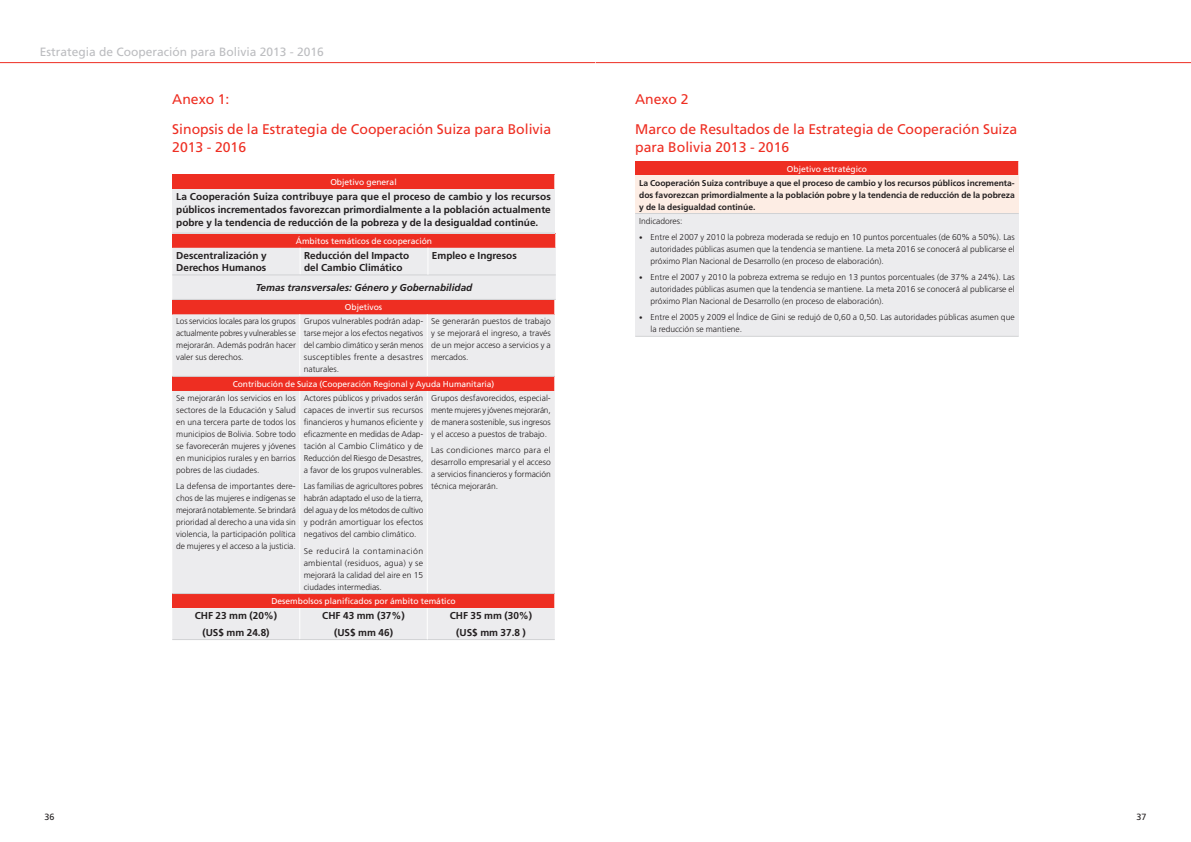
<style>
.page{position:relative;width:1191px;height:842px;background:#fff}
.page>*{position:absolute;margin:0;border:0;box-sizing:border-box;transform-origin:0 0}
.t1{font:14px/30px "Frutiger LT Std";color:#ee2e22}
.t2{font:12px "Frutiger LT Std";color:#bcbdc0}
.t3{font:700 10px/16.2px "Frutiger LT Std";color:#231f20;text-align:center}
.t4{font:italic 700 10px "Frutiger LT Std";color:#231f20}
.t5{font:9px "Frutiger LT Std";color:#231f20}
.t6{font:300 8.5px/12px "Frutiger LT Std";color:#231f20;text-align:justify}
.t7{font:700 8.5px/12px "Frutiger LT Std";color:#231f20;text-align:justify}
.t8{font:8.5px "Frutiger LT Std";color:#fff}
.s1{font-size:7px}
</style>
<div class="page">
<hr style="left:0;top:62px;width:595px;height:1px;background:#ee2e22">
<hr style="left:596px;top:62px;width:595px;height:1px;background:#ee2e22">
<svg style="left:172px;top:594px;width:383px;height:45px;background:#ecb1ae"></svg>
<hr style="left:299px;top:608px;width:1px;height:31px;background:#fff">
<hr style="left:172px;top:639px;width:128px;height:1px;background:#d1d2d4">
<hr style="left:300px;top:639px;width:127px;height:1px;background:#d1d2d4">
<hr style="left:427px;top:639px;width:128px;height:1px;background:#d1d2d4">
<hr style="left:427px;top:608px;width:1px;height:31px;background:#fff">
<div style="left:172px;top:391px;width:383px;height:202px;background:#ececee"></div>
<hr style="left:299px;top:391px;width:1px;height:202px;background:#fff">
<hr style="left:427px;top:391px;width:1px;height:202px;background:#fff">
<hr style="left:172px;top:593px;width:128px;height:1px;background:#d1d2d4">
<hr style="left:300px;top:593px;width:127px;height:1px;background:#d1d2d4">
<hr style="left:427px;top:593px;width:128px;height:1px;background:#d1d2d4">
<svg style="left:172px;top:233px;width:384px;height:158px;background:#ecb8b6"></svg>
<hr style="left:299px;top:314px;width:1px;height:62px;background:#fff">
<hr style="left:172px;top:376px;width:128px;height:1px;background:#d1d2d4">
<hr style="left:300px;top:376px;width:127px;height:1px;background:#d1d2d4">
<hr style="left:427px;top:376px;width:128px;height:1px;background:#d1d2d4">
<hr style="left:427px;top:314px;width:1px;height:62px;background:#fff">
<div style="left:172px;top:175px;width:383px;height:14px;background:#ee2e22"></div>
<div style="left:172px;top:189px;width:383px;height:44px;background:#ececee"></div>
<svg style="left:554px;top:175px;width:1px;height:14px"></svg>
<hr style="left:172px;top:233px;width:383px;height:1px;background:#d1d2d4">
<div style="left:635px;top:161px;width:383px;height:14px;background:#ee2e22"></div>
<div style="left:635px;top:175px;width:383px;height:39px;background:#fdede4"></div>
<div style="left:635px;top:214px;width:383px;height:122px;background:#ececee"></div>
<svg style="left:1018px;top:161px;width:1px;height:14px"></svg>
<hr style="left:635px;top:213px;width:383px;height:1px;background:#d1d2d4">
<hr style="left:635px;top:336px;width:383px;height:1px;background:#d1d2d4">
<h2 class="t2" style="left:40px;top:44px;width:286px">Estrategia de Cooperación para Bolivia 2013 - 2016</h2>
<h1 class="t1" style="left:172px;top:84px;width:380px">Anexo 1:<br>Sinopsis de la Estrategia de Cooperación Suiza para Bolivia</h1>
<h1 class="t1" style="left:172px;top:132px;width:75px">2013 - 2016</h1>
<p class="t8" style="left:330px;top:177px;width:68px">Objetivo general</p>
<p class="t3" style="left:176px;top:190px;width:376px;line-height:13px;text-align:justify">La Cooperación Suiza contribuye para que el proceso de cambio y los recursos públicos incrementados favorezcan primordialmente a la población actualmente pobre y la tendencia de reducción de la pobreza y de la desigualdad continúe.</p>
<p class="t8" style="left:296px;top:236px;width:138px">Ámbitos temáticos de cooperación</p>
<p class="t3" style="left:176px;top:250px;width:92px;line-height:12px;text-align:left">Descentralización y<br>Derechos Humanos</p>
<p class="t3" style="left:304px;top:250px;width:106px;line-height:12px;text-align:left">Reducción del Impacto del Cambio Climático</p>
<p class="t3" style="left:432px;top:247px;width:86px">Empleo e Ingresos</p>
<p class="t4" style="left:256px;top:282px;width:218px">Temas transversales: Género y Gobernabilidad</p>
<p class="t8" style="left:345px;top:302px;width:39px">Objetivos</p>
<p class="t6" style="left:176px;top:316px;width:121px">Los servicios locales para los grupos actualmente pobres y vulnerables se mejorarán. Además podrán hacer valer sus derechos.</p>
<p class="t6" style="left:304px;top:316px;width:121px">Grupos vulnerables podrán adap&shy;tarse mejor a los efectos negativos del cambio climático y serán menos susceptibles frente a desastres naturales.</p>
<p class="t6" style="left:431px;top:316px;width:121px">Se generarán puestos de trabajo y se mejorará el ingreso, a través de un mejor acceso a servicios y a mercados.</p>
<p class="t8" style="left:233px;top:379px;width:263px">Contribución de Suiza (Cooperación Regional y Ayuda Humanitaria)</p>
<p class="t6" style="left:176px;top:392px;width:121px">Se mejorarán los servicios en los sectores de la Educación y Salud en una tercera parte de todos los municipios de Bolivia. Sobre todo se favorecerán mujeres y jóvenes en municipios rurales y en barrios pobres de las ciudades.</p>
<p class="t6" style="left:176px;top:480px;width:121px">La defensa de importantes dere&shy;chos de las mujeres e indígenas se mejorará notablemente. Se brindará prioridad al derecho a una vida sin violencia, la participación política de mujeres y el acceso a la justicia.</p>
<p class="t6" style="left:431px;top:392px;width:121px">Grupos desfavorecidos, especial&shy;mente mujeres y jóvenes mejorarán, de manera sostenible, sus ingresos y el acceso a puestos de trabajo.</p>
<p class="t6" style="left:431px;top:444px;width:121px">Las condiciones marco para el desarrollo empresarial y el acceso a servicios financieros y formación técnica mejorarán.</p>
<p class="t6" style="left:304px;top:392px;width:121px">Actores públicos y privados serán capaces de invertir sus recursos financieros y humanos eficiente y eficazmente en medidas de Adap&shy;tación al Cambio Climático y de Reducción del Riesgo de Desastres, a favor de los grupos vulnerables.</p>
<p class="t6" style="left:304px;top:480px;width:121px">Las familias de agricultores pobres habrán adaptado el uso de la tierra, del agua y de los métodos de cultivo y podrán amortiguar los efectos negativos del cambio climático.</p>
<p class="t6" style="left:304px;top:545px;width:121px">Se reducirá la contaminación ambiental (residuos, agua) y se mejorará la calidad del aire en 15 ciudades intermedias.</p>
<p class="t8" style="left:271px;top:596px;width:186px">Desembolsos planificados por ámbito temático</p>
<p class="t3" style="left:195px;top:608px;width:84px">CHF 23 mm (20%) (US$ mm 24.8)</p>
<p class="t3" style="left:322px;top:608px;width:84px">CHF 43 mm (37%) (US$ mm 46)</p>
<p class="t3" style="left:450px;top:608px;width:84px">CHF 35 mm (30%) (US$ mm 37.8 )</p>
<h1 class="t1" style="left:635px;top:84px;width:383px">Anexo 2<br>Marco de Resultados de la Estrategia de Cooperación Suiza</h1>
<h1 class="t1" style="left:635px;top:132px;width:156px">para Bolivia 2013 - 2016</h1>
<p class="t8" style="left:787px;top:164px;width:82px">Objetivo estratégico</p>
<p class="t7" style="left:639px;top:177px;width:377px">La Cooperación Suiza contribuye a que el proceso de cambio y los recursos públicos incrementa&shy;dos favorezcan primordialmente a la población pobre y la tendencia de reducción de la pobreza y de la desigualdad continúe.</p>
<p class="t6" style="left:639px;top:215px;width:45px">Indicadores:</p>
<p class="t6" style="left:650px;top:231px;width:366px;text-indent:-11px"><span class="s1">•</span> Entre el 2007 y 2010 la pobreza moderada se redujo en 10 puntos porcentuales (de 60% a 50%). Las autoridades públicas asumen que la tendencia se mantiene. La meta 2016 se conocerá al publicarse el próximo Plan Nacional de Desarrollo (en proceso de elaboración).</p>
<p class="t6" style="left:650px;top:271px;width:366px;text-indent:-11px"><span class="s1">•</span> Entre el 2007 y 2010 la pobreza extrema se redujo en 13 puntos porcentuales (de 37% a 24%). Las autoridades públicas asumen que la tendencia se mantiene. La meta 2016 se conocerá al publicarse el próximo Plan Nacional de Desarrollo (en proceso de elaboración).</p>
<p class="t6" style="left:650px;top:312px;width:365px;text-indent:-11px"><span class="s1">•</span> Entre el 2005 y 2009 el Índice de Gini se redujó de 0,60 a 0,50. Las autoridades públicas asumen que la reducción se mantiene.</p>
<p class="t5" style="left:45px;top:811px;width:12px">36</p>
<p class="t5" style="left:1136px;top:811px;width:12px">37</p>
</div>
